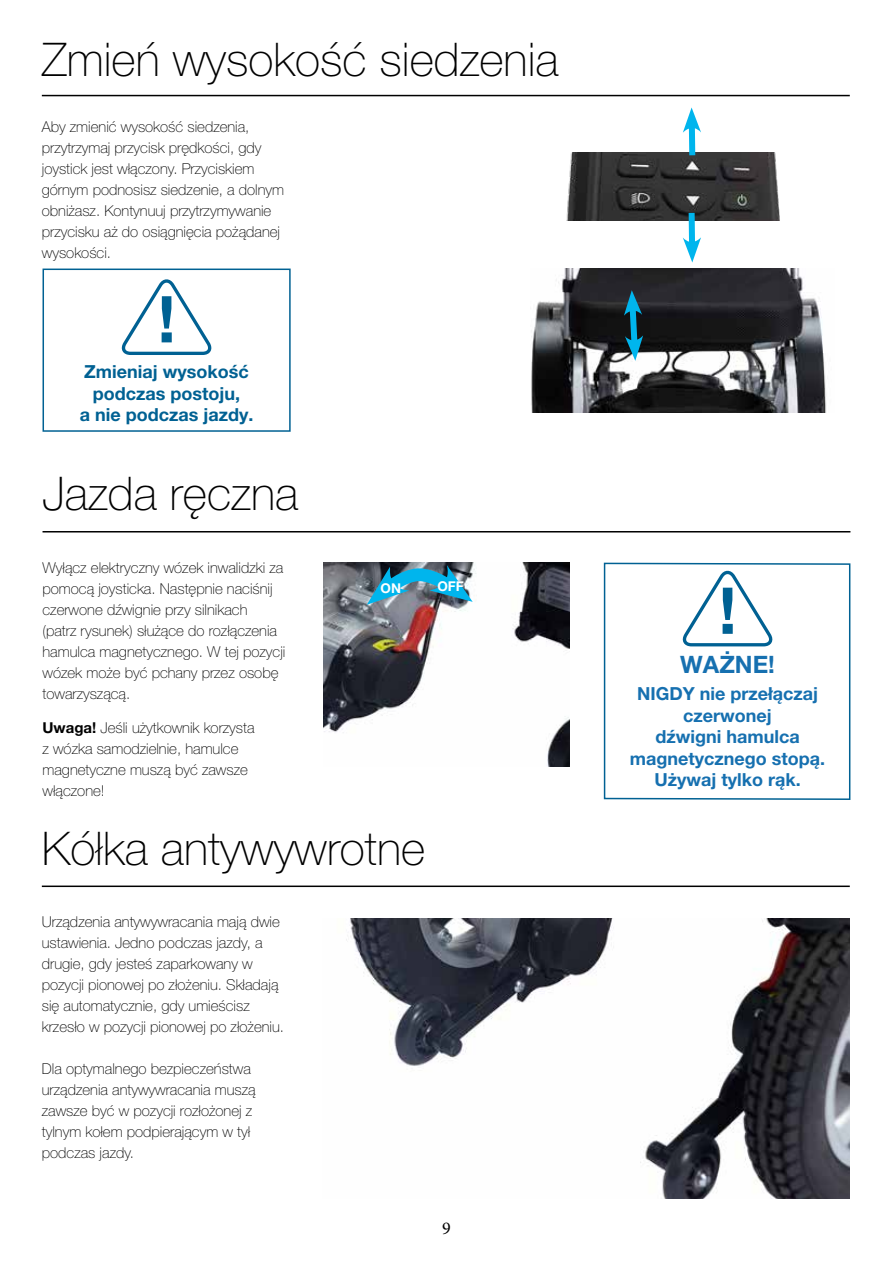
<style>
.page{position:relative;width:893px;height:1263px;background:#fff}
.page>*{position:absolute;margin:0;border:0;box-sizing:border-box;transform-origin:0 0}
.t1{font:100 46.5px "Helvetica Neue LT Pro";color:#000}
.t2{font:700 24px "Helvetica Neue LT Pro";color:#1670b0}
.t3{font:700 18px/21.6px "Helvetica Neue LT Pro";color:#1670b0;text-align:center}
.t4{font:700 18px/21.6px "Helvetica Neue LT Pro";color:#006193;text-align:center}
.t5{font:18px "Minion Pro";color:#000}
.t6{font:100 15px/21px "Helvetica Neue LT Pro";color:#000}
.t7{font:700 13.5px "Helvetica Neue LT Pro";color:#fff}
.s1{font-weight:700}
</style>
<div class="page">
<hr style="left:42px;top:95px;width:808px;height:1px;background:#000">
<hr style="left:43px;top:531px;width:807px;height:1px;background:#000">
<img style="left:323px;top:562px;width:247px;height:204px">
<svg style="left:367px;top:563px;width:106px;height:42px;background:#4389a2"></svg>
<svg style="left:603px;top:562px;width:248px;height:238px"></svg>
<svg style="left:678px;top:571px;width:95px;height:77px"></svg>
<hr style="left:42px;top:885px;width:808px;height:2px;background:#000">
<img style="left:346px;top:918px;width:504px;height:281px">
<img style="left:566px;top:152px;width:214px;height:68px">
<svg style="left:683px;top:107px;width:18px;height:54px"></svg>
<svg style="left:683px;top:207px;width:18px;height:56px"></svg>
<div style="left:43px;top:269px;width:248px;height:163px;border:2px solid #006193"></div>
<svg style="left:121px;top:280px;width:91px;height:75px"></svg>
<img style="left:531px;top:269px;width:296px;height:143px">
<svg style="left:624px;top:290px;width:19px;height:71px"></svg>
<h1 class="t1" style="left:42px;top:33px;width:518px">Zmień wysokość siedzenia</h1>
<p class="t6" style="left:42px;top:116px;width:244px">Aby zmienić wysokość siedzenia, przytrzymaj przycisk prędkości, gdy joystick jest włączony. Przyciskiem górnym podnosisz siedzenie, a dolnym obniżasz. Kontynuuj przytrzymywanie przycisku aż do osiągnięcia pożądanej wysokości.</p>
<p class="t4" style="left:80px;top:360px;width:175px">Zmieniaj wysokość podczas postoju,<br>a nie podczas jazdy.</p>
<h1 class="t1" style="left:43px;top:467px;width:257px">Jazda ręczna</h1>
<p class="t6" style="left:43px;top:557px;width:244px">Wyłącz elektryczny wózek inwalidzki za pomocą joysticka. Następnie naciśnij czerwone dźwignie przy silnikach<br>(patrz rysunek) służące do rozłączenia hamulca magnetycznego. W tej pozycji wózek może być pchany przez osobę towarzyszącą.</p>
<p class="t6" style="left:43px;top:718px;width:213px"><span class="s1">Uwaga!</span> Jeśli użytkownik korzysta z wózka samodzielnie, hamulce magnetyczne muszą być zawsze włączone!</p>
<p class="t7" style="left:381px;top:579px;width:22px">ON</p>
<p class="t7" style="left:437px;top:578px;width:28px">OFF</p>
<h1 class="t1" style="left:42px;top:822px;width:385px">Kółka antywywrotne</h1>
<p class="t6" style="left:42px;top:911px;width:244px">Urządzenia antywywracania mają dwie ustawienia. Jedno podczas jazdy, a drugie, gdy jesteś zaparkowany w pozycji pionowej po złożeniu. Składają się automatycznie, gdy umieścisz krzesło w pozycji pionowej po złożeniu.</p>
<p class="t6" style="left:42px;top:1058px;width:215px">Dla optymalnego bezpieczeństwa urządzenia antywywracania muszą zawsze być w pozycji rozłożonej z tylnym kołem podpierającym w tył podczas jazdy.</p>
<p class="t5" style="left:442px;top:1217px;width:10px">9</p>
<h2 class="t2" style="left:680px;top:650px;width:96px">WAŻNE!</h2>
<p class="t3" style="left:630px;top:682px;width:197px">NIGDY nie przełączaj czerwonej<br>dźwigni hamulca magnetycznego stopą.<br>Używaj tylko rąk.</p>
</div>
